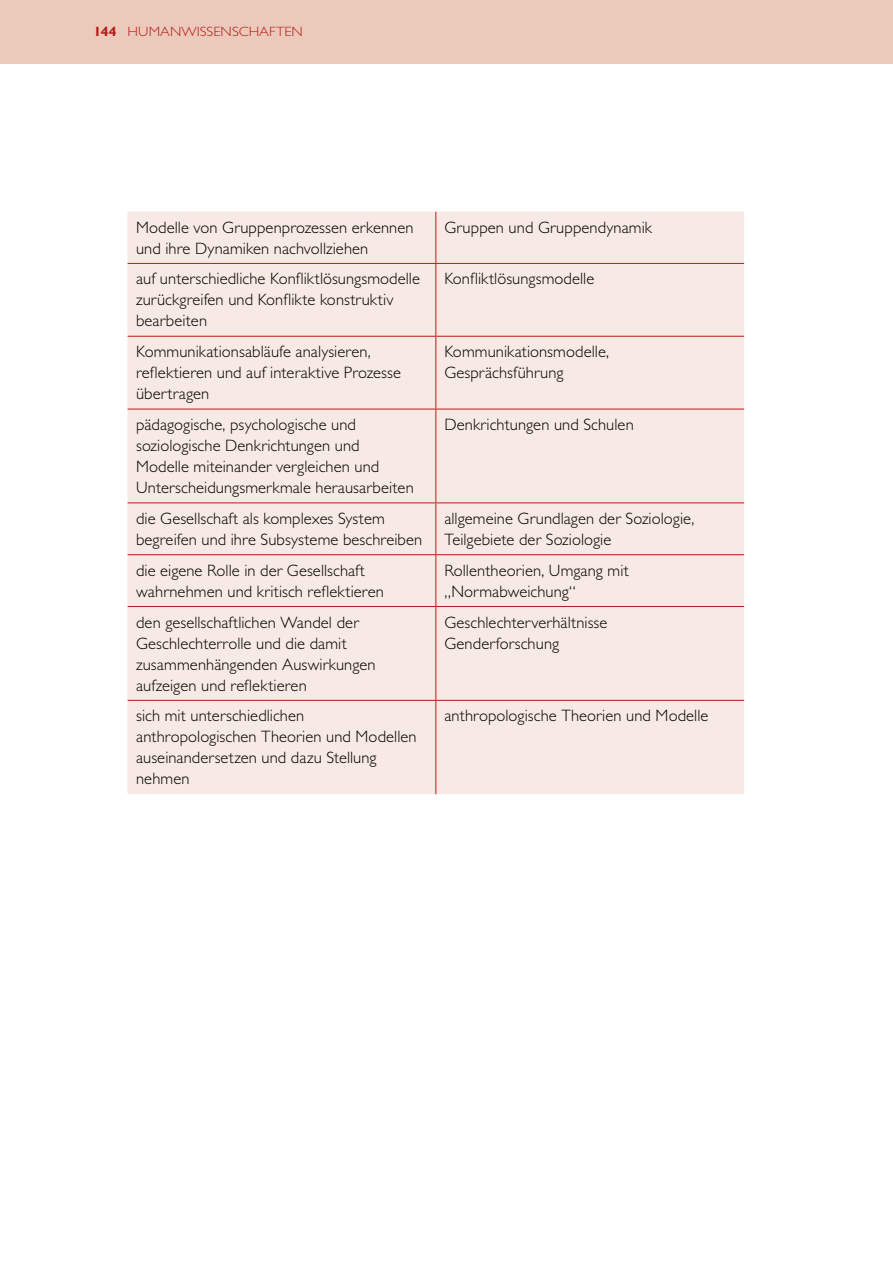
<style>
.page{position:relative;width:893px;height:1263px;background:#fff}
.page>*{position:absolute;margin:0;border:0;box-sizing:border-box;transform-origin:0 0}
.t1{font:300 16.5px/21px "Gill Sans Std";letter-spacing:.01em;color:#000}
.t2{font:300 13.5px "Gill Sans Std";color:#b51d1c;scale:1.09 1}
.t3{font:700 13.5px "Gill Sans Std";color:#b51d1c;scale:1.09 1}
</style>
<div class="page">
<div style="left:0;top:0;width:893px;height:64px;background:#eccabb"></div>
<div style="left:128px;top:212px;width:616px;height:582px;background:#f7e9e3"></div>
<hr style="left:435px;top:212px;width:1px;height:51px;background:#b51d1c">
<hr style="left:128px;top:263px;width:308px;height:1px;background:#b51d1c">
<hr style="left:436px;top:263px;width:308px;height:1px;background:#b51d1c">
<hr style="left:435px;top:264px;width:1px;height:72px;background:#b51d1c">
<hr style="left:128px;top:336px;width:308px;height:1px;background:#b51d1c">
<hr style="left:436px;top:336px;width:308px;height:1px;background:#b51d1c">
<hr style="left:435px;top:337px;width:1px;height:72px;background:#b51d1c">
<hr style="left:128px;top:409px;width:308px;height:1px;background:#b51d1c">
<hr style="left:436px;top:409px;width:308px;height:1px;background:#b51d1c">
<hr style="left:435px;top:409px;width:1px;height:93px;background:#b51d1c">
<hr style="left:128px;top:502px;width:308px;height:1px;background:#b51d1c">
<hr style="left:436px;top:502px;width:308px;height:1px;background:#b51d1c">
<hr style="left:435px;top:503px;width:1px;height:51px;background:#b51d1c">
<hr style="left:128px;top:554px;width:308px;height:1px;background:#b51d1c">
<hr style="left:436px;top:554px;width:308px;height:1px;background:#b51d1c">
<hr style="left:435px;top:555px;width:1px;height:51px;background:#b51d1c">
<hr style="left:128px;top:606px;width:308px;height:1px;background:#b51d1c">
<hr style="left:436px;top:606px;width:308px;height:1px;background:#b51d1c">
<hr style="left:435px;top:607px;width:1px;height:93px;background:#b51d1c">
<hr style="left:128px;top:700px;width:308px;height:1px;background:#b51d1c">
<hr style="left:436px;top:700px;width:308px;height:1px;background:#b51d1c">
<hr style="left:435px;top:701px;width:1px;height:93px;background:#b51d1c">
<p class="t3" style="left:94px;top:24px;width:23px">144</p>
<p class="t2" style="left:128px;top:24px;width:162px">Hu manwiss enschaften</p>
<p class="t1" style="left:136px;top:217px;width:279px">Modelle von Gruppenprozessen erkennen und ihre Dynamiken nachvollziehen</p>
<p class="t1" style="left:444px;top:217px;width:209px">Gruppen und Gruppendynamik</p>
<p class="t1" style="left:136px;top:269px;width:285px">auf unterschiedliche Konfliktlösungsmodelle zurückgreifen und Konflikte konstruktiv bearbeiten</p>
<p class="t1" style="left:444px;top:269px;width:151px">Konfliktlösungsmodelle</p>
<p class="t1" style="left:136px;top:341px;width:266px">Kommunikationsabläufe analysieren, reflektieren und auf interaktive Prozesse übertragen</p>
<p class="t1" style="left:444px;top:341px;width:166px">Kommunikationsmodelle,<br>Gesprächsführung</p>
<p class="t1" style="left:136px;top:414px;width:279px">pädagogische, psychologische und soziologische Denkrichtungen und Modelle miteinander vergleichen und Unterscheidungsmerkmale herausarbeiten</p>
<p class="t1" style="left:444px;top:414px;width:191px">Denkrichtungen und Schulen</p>
<p class="t1" style="left:136px;top:508px;width:288px">die Gesellschaft als komplexes System begreifen und ihre Subsysteme beschreiben</p>
<p class="t1" style="left:444px;top:508px;width:251px">allgemeine Grundlagen der Soziologie,<br>Teilgebiete der Soziologie</p>
<p class="t1" style="left:136px;top:560px;width:249px">die eigene Rolle in der Gesellschaft wahrnehmen und kritisch reflektieren</p>
<p class="t1" style="left:444px;top:560px;width:186px">Rollentheorien, Umgang mit „N ormabweichung“</p>
<p class="t1" style="left:136px;top:612px;width:241px">den gesellschaftlichen Wandel der<br>Geschlechterrolle und die damit zusammenhängenden Auswirkungen aufzeigen und reflektieren</p>
<p class="t1" style="left:444px;top:612px;width:165px">Geschlechterverhältnisse<br>Genderforschung</p>
<p class="t1" style="left:136px;top:706px;width:282px">sich mit unterschiedlichen anthropologischen Theorien und Modellen auseinandersetzen und dazu Stellung nehmen</p>
<p class="t1" style="left:444px;top:706px;width:266px">anthropologische Theorien und Modelle</p>
</div>
